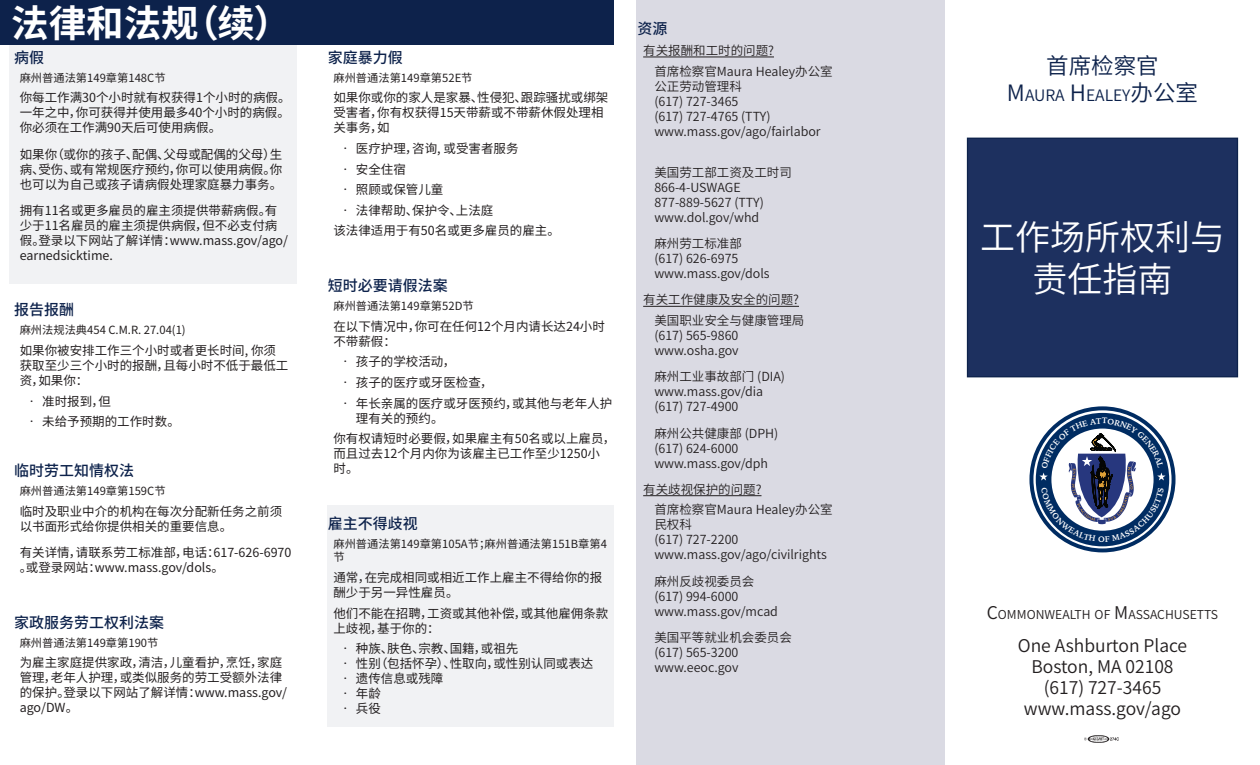
<style>
.page{position:relative;width:1260px;height:765px;background:#fff}
.page>*{position:absolute;margin:0;border:0;box-sizing:border-box;transform-origin:0 0}
.t1{font:700 37.5px "Source Han Sans CN";color:#fff}
.t2{font:35px/42px "Source Han Sans CN";color:#fff;text-align:center}
.t3{font:22.5px "Source Han Sans CN";color:#0d224b}
.t4{font:17.5px/21px "Source Han Sans CN";color:#231f20;text-align:center}
.t5{font:15.75px "Source Han Sans CN";color:#0d224b}
.t6{font:500 15px "Source Han Sans CN";color:#0d224b}
.t7{font:12.5px/15px "Source Han Sans CN";color:#231f20}
.t8{font:12.5px/15px "Source Han Sans CN";color:#231f20}
.t9{font:12.25px "Source Han Sans CN";color:#231f20}
.t10{font:11.25px/13.5px "Source Han Sans CN";color:#231f20}
.s1{font-size:22.5px}
.s2{font-size:17.5px}
</style>
<div class="page">
<div style="left:328px;top:505px;width:286px;height:221px;background:#f1f2f4"></div>
<div style="left:9px;top:44px;width:288px;height:240px;background:#f1f2f4"></div>
<div style="left:636px;top:0;width:309px;height:765px;background:#dadae3"></div>
<hr style="left:643px;top:57px;width:131px;height:1px;background:#231f20">
<hr style="left:643px;top:306px;width:156px;height:1px;background:#231f20">
<hr style="left:643px;top:495px;width:119px;height:1px;background:#231f20">
<div style="left:968px;top:138px;width:270px;height:239px;background:#1d305f"></div>
<div style="left:967px;top:138px;width:271px;height:239px;border:1px solid #0d224b"></div>
<div style="left:1029px;top:406px;width:147px;height:146px;border:4px solid #002c62;border-radius:50%"></div>
<div style="left:1036px;top:413px;width:133px;height:133px;border:16px solid #002c62;border-radius:50%"></div>
<svg style="left:0;top:44px;width:614px;height:1px"></svg>
<div style="left:0;top:0;width:614px;height:44px;background:#0d224b"></div>
<img style="left:1084px;top:735px;width:34px;height:7px">
<svg style="left:1039px;top:418px;width:127px;height:124px"></svg>
<h1 class="t1" style="left:11px;top:2px;width:281px">法律和法规（续）</h1>
<p class="t6" style="left:14px;top:49px;width:31px">病假</p>
<p class="t10" style="left:20px;top:71px;width:147px">麻州普通法第149章第148C节</p>
<p class="t7" style="left:20px;top:91px;width:272px;text-align:justify">你每工作满30个小时就有权获得1个小时的病假。一年之中，你可获得并使用最多40个小时的病假。你必须在工作满90天后可使用病假。</p>
<p class="t7" style="left:20px;top:147px;width:264px;text-align:justify">如果你（或你的孩子、配偶、父母或配偶的父母）生病、受伤、或有常规医疗预约，你可以使用病假。你也可以为自己或孩子请病假处理家庭暴力事务。</p>
<p class="t7" style="left:20px;top:203px;width:270px">拥有11名或更多雇员的雇主须提供带薪病假。有少于11名雇员的雇主须提供病假，但不必支付病假。登录以下网站了解详情：www.mass.gov/ago/ earnedsicktime.</p>
<p class="t6" style="left:14px;top:301px;width:62px">报告报酬</p>
<p class="t10" style="left:20px;top:324px;width:168px">麻州法规法典454 C.M.R. 27.04(1)</p>
<p class="t7" style="left:20px;top:343px;width:270px">如果你被安排工作三个小时或者更长时间, 你须获取至少三个小时的报酬，且每小时不低于最低工资，如果你：</p>
<p class="t7" style="left:25px;top:394px;width:87px">• 准时报到，但</p>
<p class="t7" style="left:25px;top:415px;width:156px">• 未给予预期的工作时数。</p>
<p class="t6" style="left:14px;top:462px;width:121px">临时劳工知情权法</p>
<p class="t10" style="left:20px;top:485px;width:147px">麻州普通法第149章第159C节</p>
<p class="t7" style="left:20px;top:504px;width:264px">临时及职业中介的机构在每次分配新任务之前须以书面形式给你提供相关的重要信息。</p>
<p class="t7" style="left:20px;top:545px;width:273px">有关详情，请联系劳工标准部，电话：617-626-6970。或登录网站：www.mass.gov/dols。</p>
<p class="t6" style="left:14px;top:614px;width:151px">家政服务劳工权利法案</p>
<p class="t10" style="left:20px;top:636px;width:140px">麻州普通法第149章第190节</p>
<p class="t7" style="left:20px;top:656px;width:269px">为雇主家庭提供家政，清洁，儿童看护，烹饪，家庭管理，老年人护理，或类似服务的劳工受额外法律的保护。登录以下网站了解详情：www.mass.gov/ ago/DW。</p>
<p class="t6" style="left:328px;top:49px;width:76px">家庭暴力假</p>
<p class="t10" style="left:333px;top:71px;width:141px">麻州普通法第149章第52E节</p>
<p class="t7" style="left:333px;top:91px;width:276px">如果你或你的家人是家暴、性侵犯、跟踪骚扰或绑架受害者，你有权获得15天带薪或不带薪休假处理相关事务，如</p>
<p class="t7" style="left:339px;top:141px;width:181px">• 医疗护理，咨询, 或受害者服务</p>
<p class="t7" style="left:339px;top:162px;width:68px">• 安全住宿</p>
<p class="t7" style="left:339px;top:182px;width:106px">• 照顾或保管儿童</p>
<p class="t7" style="left:333px;top:200px;width:228px;line-height:20.6px;text-indent:6px">• 法律帮助、保护令、上法庭<br>该法律适用于有50名或更多雇员的雇主。</p>
<p class="t6" style="left:328px;top:277px;width:121px">短时必要请假法案</p>
<p class="t10" style="left:333px;top:299px;width:142px">麻州普通法第149章第52D节</p>
<p class="t7" style="left:333px;top:319px;width:273px">在以下情况中，你可在任何12个月内请长达24小时不带薪假：</p>
<p class="t7" style="left:339px;top:355px;width:118px">• 孩子的学校活动，</p>
<p class="t7" style="left:339px;top:375px;width:155px">• 孩子的医疗或牙医检查，</p>
<p class="t7" style="left:356px;top:396px;width:258px;text-indent:-17px">• 年长亲属的医疗或牙医预约，或其他与老年人护理有关的预约。</p>
<p class="t7" style="left:333px;top:431px;width:283px">你有权请短时必要假，如果雇主有50名或以上雇员，而且过去12个月内你为该雇主已工作至少1250小时。</p>
<p class="t6" style="left:328px;top:515px;width:91px">雇主不得歧视</p>
<p class="t10" style="left:333px;top:537px;width:275px">麻州普通法第149章第105A节；麻州普通法第151B章第4节</p>
<p class="t7" style="left:333px;top:570px;width:270px">通常，在完成相同或相近工作上雇主不得给你的报酬少于另一异性雇员。</p>
<p class="t7" style="left:333px;top:606px;width:276px">他们不能在招聘，工资或其他补偿，或其他雇佣条款上歧视，基于你的：</p>
<p class="t7" style="left:339px;top:641px;width:181px">• 种族、肤色、宗教、国籍，或祖先</p>
<p class="t7" style="left:339px;top:656px;width:256px">• 性别（包括怀孕）、性取向，或性别认同或表达</p>
<p class="t7" style="left:339px;top:671px;width:106px">• 遗传信息或残障</p>
<p class="t7" style="left:339px;top:686px;width:43px">• 年龄</p>
<p class="t7" style="left:339px;top:701px;width:43px">• 兵役</p>
<p class="t6" style="left:638px;top:21px;width:32px">资源</p>
<p class="t8" style="left:654px;top:40px;width:180px;line-height:20.6px;text-indent:-11px">有关报酬和工时的问题?<br>首席检察官Maura Healey办公室</p>
<p class="t8" style="left:654px;top:79px;width:168px">公正劳动管理科<br>(617) 727-3465<br>(617) 727-4765 (TTY) www.mass.gov/ago/fairlabor</p>
<p class="t8" style="left:654px;top:165px;width:139px">美国劳工部工资及工时司<br>866-4-USWAGE<br>877-889-5627 (TTY) www.dol.gov/whd</p>
<p class="t8" style="left:654px;top:236px;width:117px">麻州劳工标准部(617) 626-6975 www.mass.gov/dols</p>
<p class="t8" style="left:654px;top:290px;width:151px;line-height:20.6px;text-indent:-11px">有关工作健康及安全的问题?美国职业安全与健康管理局</p>
<p class="t8" style="left:654px;top:328px;width:86px">(617) 565-9860 www.osha.gov</p>
<p class="t8" style="left:654px;top:370px;width:132px">麻州工业事故部门 (DIA) www.mass.gov/dia (617) 727-4900</p>
<p class="t8" style="left:654px;top:426px;width:125px">麻州公共健康部 (DPH) (617) 624-6000 www.mass.gov/dph</p>
<p class="t8" style="left:654px;top:479px;width:180px;line-height:20.6px;text-indent:-11px">有关歧视保护的问题?<br>首席检察官Maura Healey办公室</p>
<p class="t8" style="left:654px;top:518px;width:174px">民权科<br>(617) 727-2200 www.mass.gov/ago/civilrights</p>
<p class="t8" style="left:654px;top:574px;width:125px">麻州反歧视委员会(617) 994-6000 www.mass.gov/mcad</p>
<p class="t8" style="left:654px;top:630px;width:139px">美国平等就业机会委员会(617) 565-3200 www.eeoc.gov</p>
<h3 class="t3" style="left:1046px;top:53px;width:114px">首席检察官</h3>
<p class="t5" style="left:1007px;top:87px;width:193px"><span class="s1">M</span>AURA <span class="s1">H</span>EALEY<span class="s1">办公室</span></p>
<h2 class="t2" style="left:980px;top:217px;width:246px">工作场所权利与责任指南</h2>
<p class="t9" style="left:987px;top:608px;width:233px"><span class="s2">C</span>OMM ONWEALTH OF <span class="s2">M</span>ASSACH USETTS</p>
<h3 class="t4" style="left:1018px;top:635px;width:171px">One Ashburton Place<br>Boston, MA 02108 (617) 727-3465 www.mass.gov/ago</h3>
</div>
